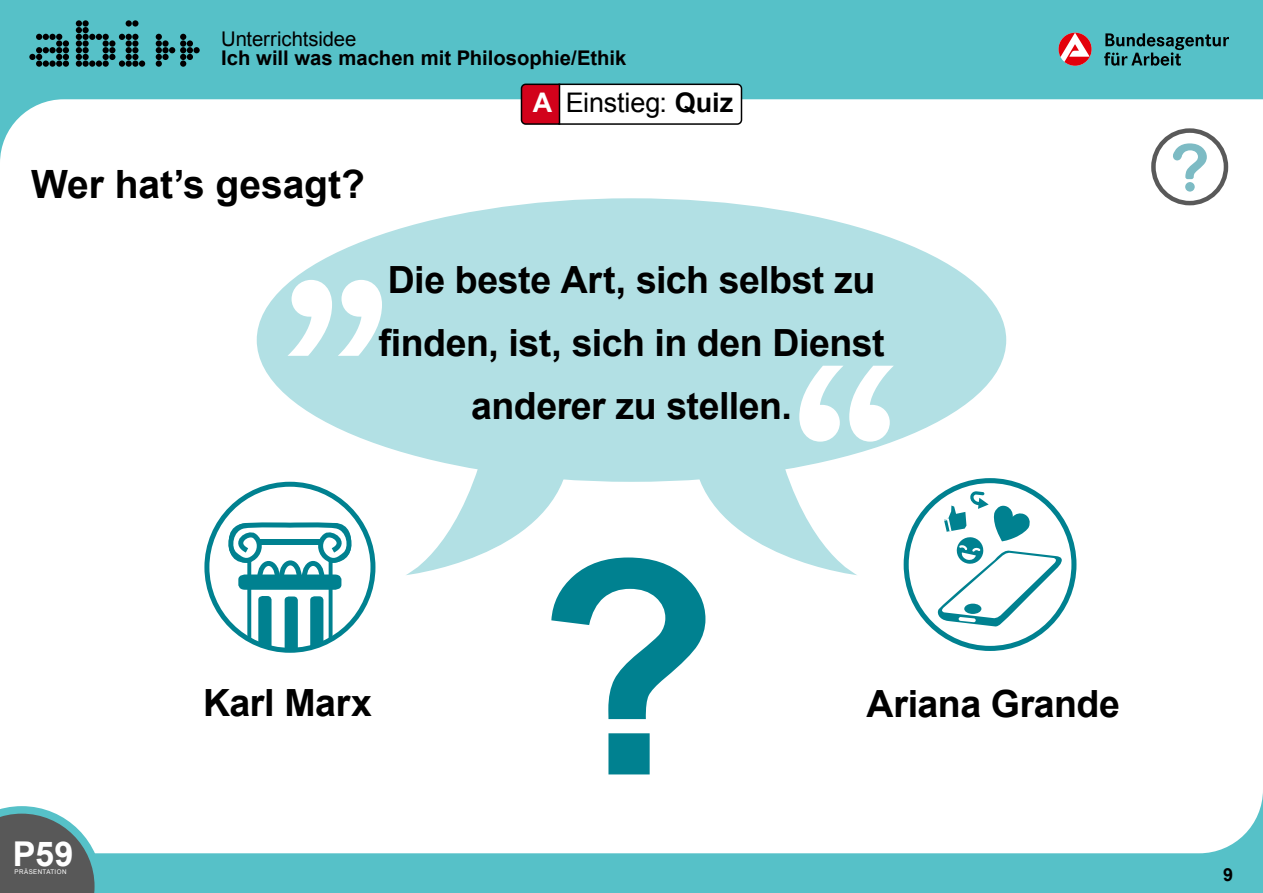
<style>
.page{position:relative;width:1263px;height:893px;background:#56c1c8}
.page>*{position:absolute;margin:0;border:0;box-sizing:border-box;transform-origin:0 0}
.H2_u-idee_P-S{font:700 39px "Arial";letter-spacing:-.005em;color:#000}
.p_OE{font:700 37.5px/63px "Arial";letter-spacing:-.015em;color:#000;text-align:center}
.P_QUIZ{font:700 37.5px "Arial";letter-spacing:-.01em;color:#000}
.t1{font:700 34.2px "Arial";color:#fff}
.H1_u-idee{font:27px "Arial";letter-spacing:-.01em;color:#000}
.t2{font:700 20.25px "Arial";color:#000}
.t3{font:20.25px "Arial";letter-spacing:-.005em;color:#000}
.t4{font:700 18px "Arial";color:#000}
.t5{font:6.45px "Arial";letter-spacing:.06em;color:#fff;scale:.96 1}
.s1{font-weight:700;color:#fff}
.s2{font-weight:700}
</style>
<div class="page">
<div style="left:0;top:99px;width:1263px;height:754px;background:#fff"></div>
<svg style="left:0;top:806px;width:102px;height:87px;background:#707e7f"></svg>
<svg style="left:29px;top:34px;width:40px;height:33px"></svg>
<svg style="left:76px;top:20px;width:69px;height:47px"></svg>
<svg style="left:156px;top:34px;width:44px;height:33px"></svg>
<svg style="left:1104px;top:33px;width:125px;height:33px"></svg>
<svg style="left:1058px;top:33px;width:33px;height:33px"></svg>
<div style="left:257px;top:198px;width:749px;height:284px;background:#b2e0e4;border-radius:50%"></div>
<svg style="left:520px;top:83px;width:223px;height:43px;background:#dfc3c6"></svg>
<svg style="left:287px;top:280px;width:95px;height:76px"></svg>
<div style="left:904px;top:478px;width:172px;height:173px;border:5px solid #008190;border-radius:50%"></div>
<svg style="left:936px;top:491px;width:131px;height:136px;background:#c9e4e7"></svg>
<div style="left:204px;top:482px;width:171px;height:171px;border:5px solid #008190;border-radius:50%"></div>
<svg style="left:221px;top:518px;width:135px;height:132px;background:#9acdd2"></svg>
<svg style="left:405px;top:366px;width:489px;height:408px"></svg>
<svg style="left:1153px;top:131px;width:73px;height:72px;background:#e8e8e8"></svg>
<div style="left:1151px;top:128px;width:77px;height:77px;border:4px solid #595959;border-radius:50%"></div>
<svg style="left:1173px;top:143px;width:34px;height:49px;background:#d3e8eb"></svg>
<div style="left:1173px;top:152px;width:9px;height:9px;background:#7dbbc4;border-radius:50%"></div>
<p class="t3" style="left:221px;top:26px;width:137px">Unterrichtsidee</p>
<p class="t2" style="left:221px;top:45px;width:407px">Ich will was machen mit Philosophie/Ethik</p>
<h2 class="H2_u-idee_P-S" style="left:31px;top:159px;width:335px">Wer hat’s gesagt?</h2>
<h1 class="H1_u-idee" style="left:533px;top:85px;width:202px"><span class="s1">A</span> Einstieg: <span class="s2">Quiz</span></h1>
<p class="p_OE" style="left:378px;top:249px;width:508px">Die beste Art, sich selbst zu finden, ist, sich in den Dienst anderer zu stellen.</p>
<p class="P_QUIZ" style="left:203px;top:678px;width:170px">Karl Marx</p>
<p class="P_QUIZ" style="left:866px;top:679px;width:255px">Ariana Grande</p>
<p class="t1" style="left:13px;top:831px;width:62px">P59</p>
<p class="t5" style="left:15px;top:868px;width:56px">PRÄSENTATION</p>
<p class="t4" style="left:1223px;top:862px;width:12px">9</p>
</div>
